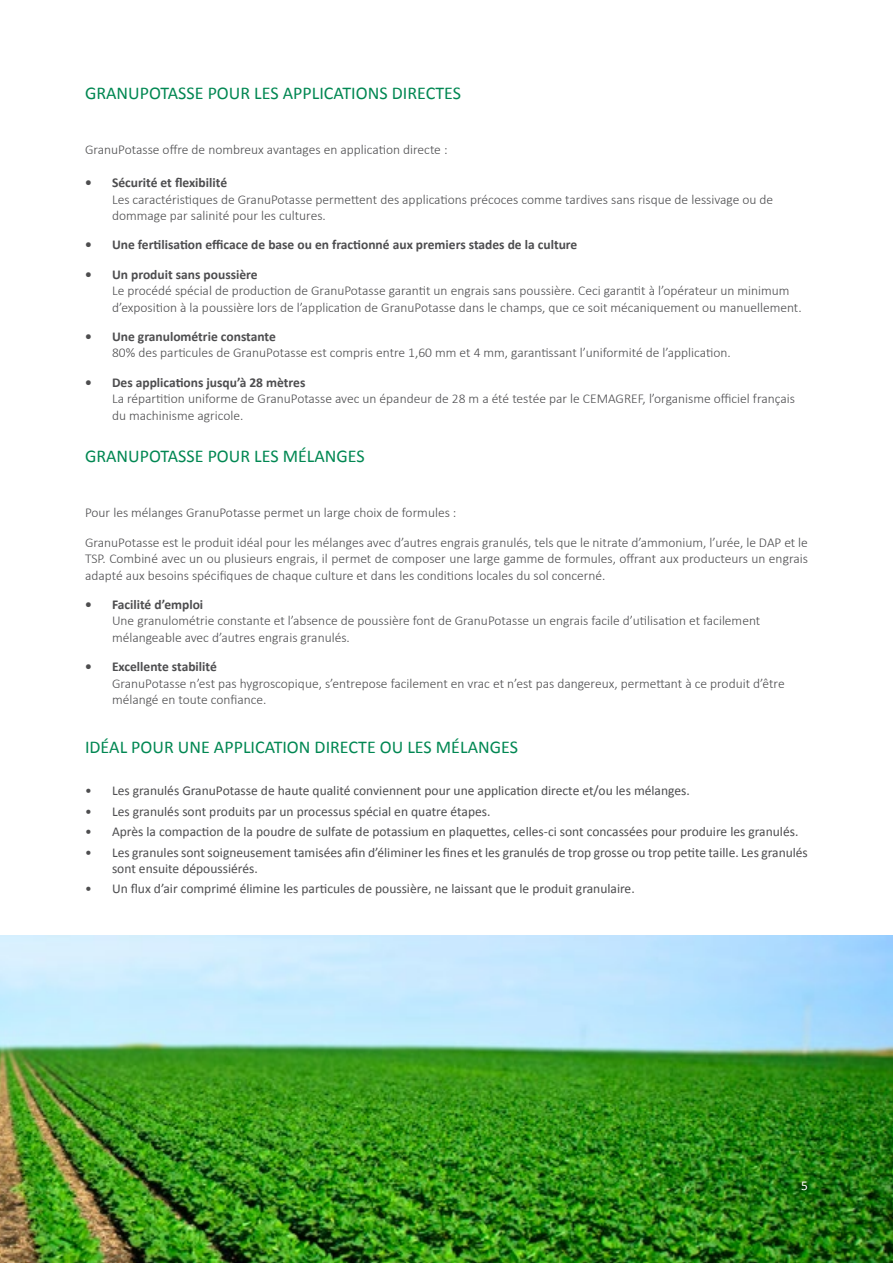
<style>
.page{position:relative;width:893px;height:1263px;background:#fff}
.page>*{position:absolute;margin:0;border:0;box-sizing:border-box;transform-origin:0 0}
.t1{font:18px "Calibri";color:#008752}
.t2{font:300 13.5px/16.5px "Calibri";color:#4d4d4f}
.t3{font:13.5px/16.2px "Calibri";color:#4d4d4f}
.t4{font:700 13.5px "Calibri";color:#4d4d4f}
.t5{font:13.5px "Calibri";color:#fff}
</style>
<div class="page">
<img style="left:0;top:935px;width:893px;height:328px">
<h1 class="t1" style="left:85px;top:81px;width:377px">GRANUPOTASSE POUR LES APPLICATIONS DIRECTES</h1>
<p class="t2" style="left:85px;top:141px;width:364px">GranuPotasse offre de nombreux avantages en application directe :</p>
<p class="t4" style="left:85px;top:173px;width:144px">• Sécurité et flexibilité</p>
<p class="t2" style="left:112px;top:191px;width:663px">Les caractéristiques de GranuPotasse permettent des applications précoces comme tardives sans risque de lessivage ou de dommage par salinité pour les cultures.</p>
<p class="t4" style="left:85px;top:235px;width:494px">• Une fertilisation efficace de base ou en fractionné aux premiers stades de la culture</p>
<p class="t4" style="left:85px;top:265px;width:174px">• Un produit sans poussière</p>
<p class="t2" style="left:112px;top:282px;width:691px">Le procédé spécial de production de GranuPotasse garantit un engrais sans poussière. Ceci garantit à l’opérateur un minimum d’exposition à la poussière lors de l’application de GranuPotasse dans le champs, que ce soit mécaniquement ou manuellement.</p>
<p class="t4" style="left:85px;top:327px;width:192px">• Une granulométrie constante</p>
<p class="t2" style="left:112px;top:345px;width:620px">80% des particules de GranuPotasse est compris entre 1,60 mm et 4 mm, garantissant l’uniformité de l’application.</p>
<p class="t4" style="left:85px;top:373px;width:222px">• Des applications jusqu’à 28 mètres</p>
<p class="t2" style="left:112px;top:390px;width:684px">La répartition uniforme de GranuPotasse avec un épandeur de 28 m a été testée par le CEMAGREF, l’organisme officiel français du machinisme agricole.</p>
<h1 class="t1" style="left:85px;top:445px;width:281px">GRANUPOTASSE POUR LES MÉLANGES</h1>
<p class="t2" style="left:85px;top:498px;width:724px;line-height:29.2px">Pour les mélanges GranuPotasse permet un large choix de formules :<br>GranuPotasse est le produit idéal pour les mélanges avec d’autres engrais granulés, tels que le nitrate d’ammonium, l’urée, le DAP et le</p>
<p class="t2" style="left:85px;top:550px;width:724px">TSP. Combiné avec un ou plusieurs engrais, il permet de composer une large gamme de formules, offrant aux producteurs un engrais adapté aux besoins spécifiques de chaque culture et dans les conditions locales du sol concerné.</p>
<p class="t4" style="left:85px;top:595px;width:120px">• Facilité d’emploi</p>
<p class="t2" style="left:112px;top:612px;width:650px">Une granulométrie constante et l’absence de poussière font de GranuPotasse un engrais facile d’utilisation et facilement mélangeable avec d’autres engrais granulés.</p>
<p class="t4" style="left:85px;top:657px;width:133px">• Excellente stabilité</p>
<p class="t2" style="left:112px;top:675px;width:674px">GranuPotasse n’est pas hygroscopique, s’entrepose facilement en vrac et n’est pas dangereux, permettant à ce produit d’être mélangé en toute confiance.</p>
<h1 class="t1" style="left:85px;top:736px;width:434px">IDÉAL POUR UNE APPLICATION DIRECTE OU LES MÉLANGES</h1>
<p class="t3" style="left:85px;top:782px;width:606px">• Les granulés GranuPotasse de haute qualité conviennent pour une application directe et/ou les mélanges.</p>
<p class="t3" style="left:85px;top:802px;width:407px">• Les granulés sont produits par un processus spécial en quatre étapes.</p>
<p class="t3" style="left:85px;top:823px;width:715px">• Après la compaction de la poudre de sulfate de potassium en plaquettes, celles-ci sont concassées pour produire les granulés.</p>
<p class="t3" style="left:112px;top:843px;width:697px;text-indent:-27px">• Les granules sont soigneusement tamisées afin d’éliminer les fines et les granulés de trop grosse ou trop petite taille. Les granulés sont ensuite dépoussiérés.</p>
<p class="t3" style="left:85px;top:880px;width:551px">• Un flux d’air comprimé élimine les particules de poussière, ne laissant que le produit granulaire.</p>
<p class="t5" style="left:801px;top:1177px;width:8px">5</p>
</div>
